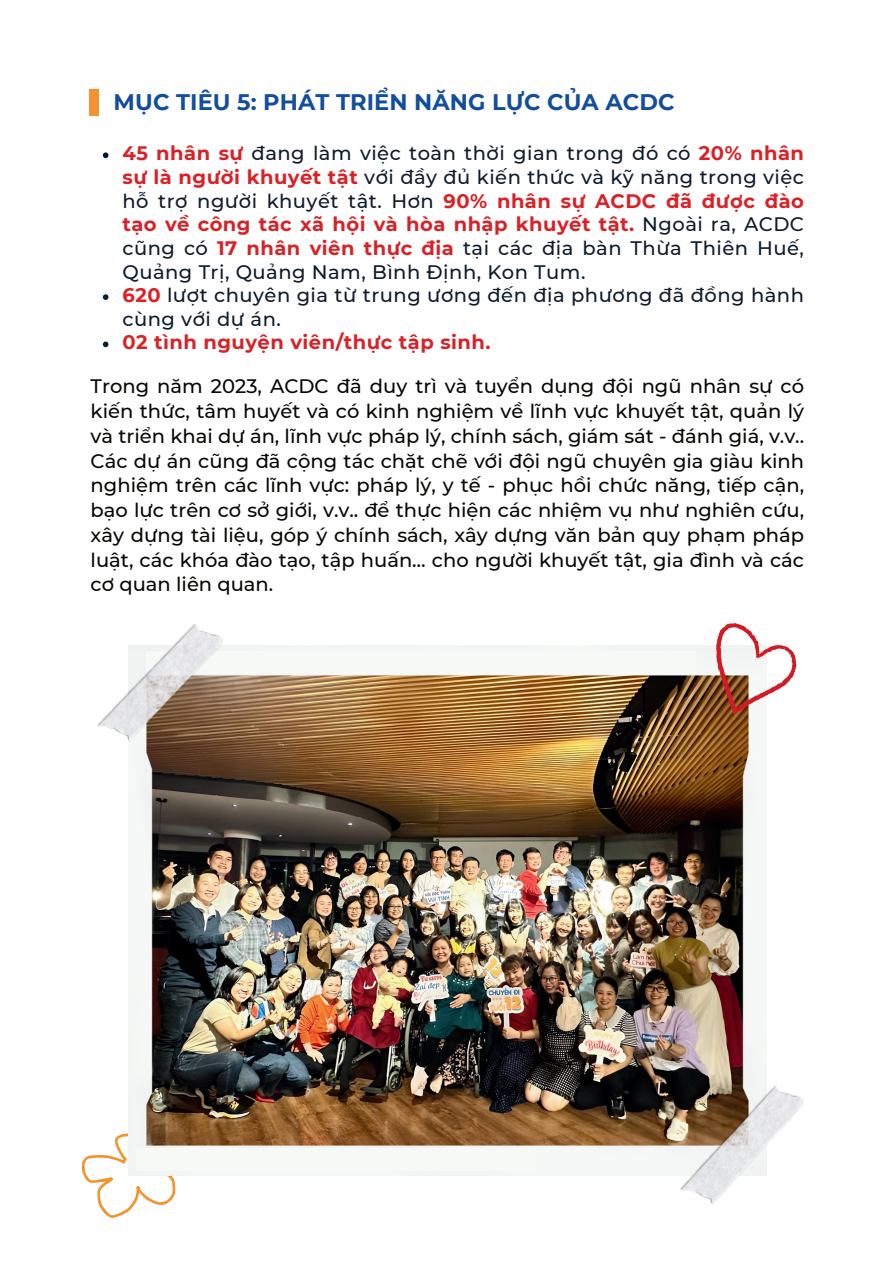
<style>
.page{position:relative;width:893px;height:1264px;background:#fff}
.page>*{position:absolute;margin:0;border:0;box-sizing:border-box;transform-origin:0 0}
.t1{font:700 22.5px "Montserrat";letter-spacing:.005em;color:#134e9e}
.t2{font:500 19.5px/24.8px "Montserrat";color:#080704;text-align:justify}
.t3{font:500 19.5px/23.7px "Montserrat";letter-spacing:.025em;color:#0e1c2c}
.t4{font:700 19.5px "Montserrat";letter-spacing:.025em;color:#da2126}
.s1{font-weight:700;color:#da2126}
</style>
<div class="page">
<div style="left:89px;top:89px;width:10px;height:27px;background:#f4932d"></div>
<svg style="left:82px;top:1133px;width:93px;height:84px"></svg>
<img style="left:129px;top:645px;width:637px;height:530px">
<div style="left:146px;top:651px;width:549px;height:23px;background:#f7f9f7"></div>
<div style="left:137px;top:1148px;width:399px;height:22px;background:#f7f9f7"></div>
<svg style="left:103px;top:152px;width:5px;height:6px"></svg>
<svg style="left:103px;top:294px;width:5px;height:6px"></svg>
<svg style="left:103px;top:341px;width:5px;height:6px"></svg>
<img style="left:676px;top:1082px;width:128px;height:123px">
<img style="left:97px;top:624px;width:127px;height:122px">
<svg style="left:716px;top:623px;width:80px;height:91px"></svg>
<p class="t1" style="left:114px;top:85px;width:562px">MỤC TIÊU 5: PHÁT TRIỂN NĂNG LỰC CỦA ACDC</p>
<p class="t3" style="left:122px;top:141px;width:683px"><span class="s1">45 nhân sự</span> đang làm việc toàn thời gian trong đó có <span class="s1">20% nhân sự là người khuyết tật</span> với đầy đủ kiến thức và kỹ năng trong việc hỗ trợ người khuyết tật. Hơn <span class="s1">90% nhân sự ACDC đã được đào tạo về công tác xã hội và hòa nhập khuyết tật.</span> Ngoài ra, ACDC cũng có <span class="s1">17 nhân viên thực địa</span> tại các địa bàn Thừa Thiên Huế, Quảng Trị, Quảng Nam, Bình Định, Kon Tum.<br><span class="s1">620</span> lượt chuyên gia từ trung ương đến địa phương đã đồng hành cùng với dự án.</p>
<p class="t4" style="left:122px;top:328px;width:369px">02 tình nguyện viên/thực tập sinh.</p>
<p class="t2" style="left:91px;top:373px;width:715px">Trong năm 2023, ACDC đã duy trì và tuyển dụng đội ngũ nhân sự có kiến thức, tâm huyết và có kinh nghiệm về lĩnh vực khuyết tật, quản lý và triển khai dự án, lĩnh vực pháp lý, chính sách, giám sát - đánh giá, v.v..<br>Các dự án cũng đã cộng tác chặt chẽ với đội ngũ chuyên gia giàu kinh nghiệm trên các lĩnh vực: pháp lý, y tế - phục hồi chức năng, tiếp cận, bạo lực trên cơ sở giới, v.v.. để thực hiện các nhiệm vụ như nghiên cứu, xây dựng tài liệu, góp ý chính sách, xây dựng văn bản quy phạm pháp luật, các khóa đào tạo, tập huấn… cho người khuyết tật, gia đình và các cơ quan liên quan.</p>
</div>
